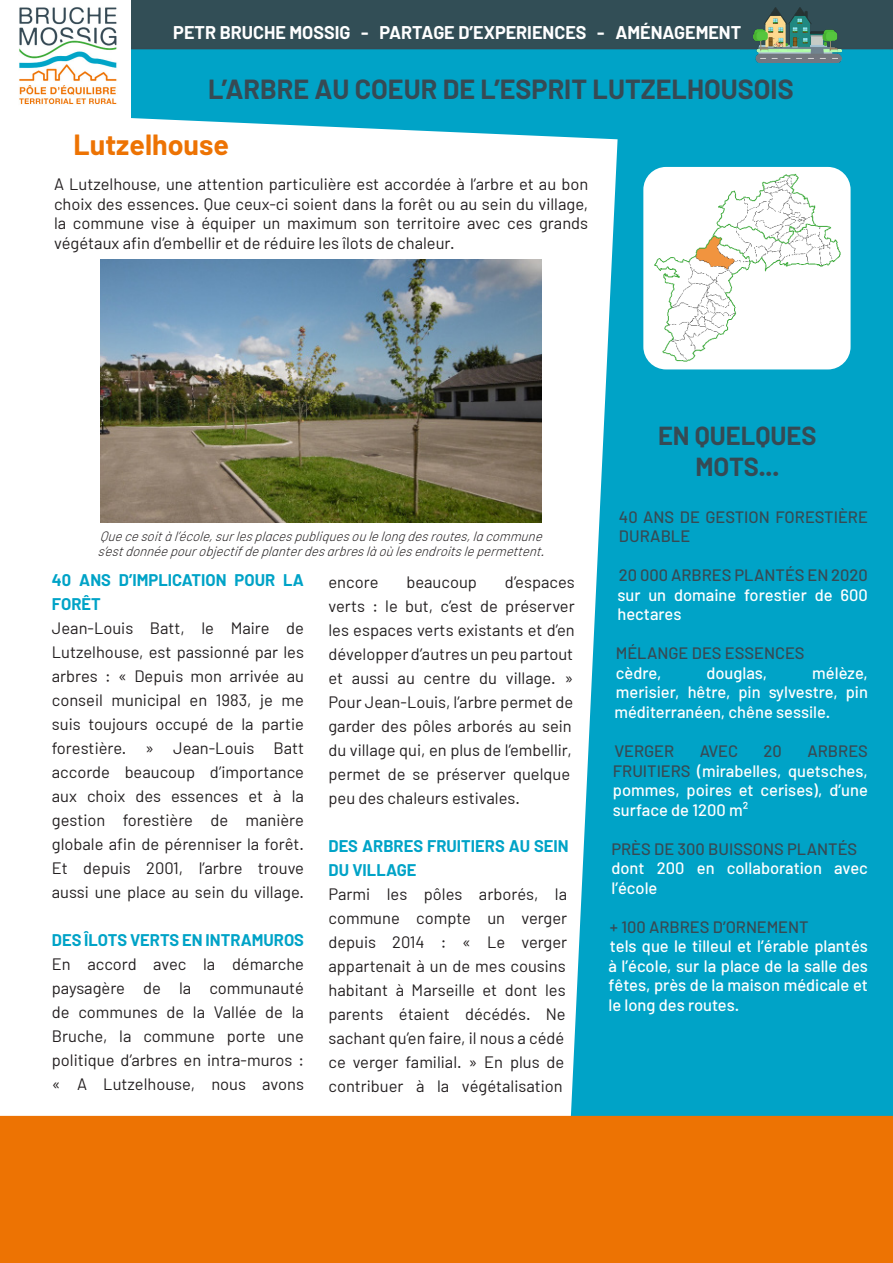
<style>
.page{position:relative;width:893px;height:1263px;background:#fff}
.page>*{position:absolute;margin:0;border:0;box-sizing:border-box;transform-origin:0 0}
.t1{font:700 28.5px "Barlow";color:#ed7303}
.t2{font:700 27px "Barlow";color:#364a54}
.t3{font:700 25.5px/30.6px "Barlow";color:#364a54;text-align:center}
.t4{font:700 18px "Barlow";color:#fff}
.t5{font:16.5px/24px "Barlow";color:#231f20;text-align:justify}
.t6{font:500 16.5px/19.5px "Barlow";color:#fff;text-align:justify}
.t7{font:500 16.5px/19.5px "Barlow";color:#364a54}
.t8{font:700 16.5px/24px "Barlow";color:#00a3c7}
.t9{font:italic 300 13.5px/15px "Barlow";color:#231f20}
.s1{color:#364a54}
</style>
<div class="page">
<svg style="left:571px;top:153px;width:322px;height:963px;fill:#00a3c7"></svg>
<svg style="left:131px;top:49px;width:762px;height:104px;fill:#00a3c7"></svg>
<div style="left:0;top:1116px;width:893px;height:147px;background:#ed7303"></div>
<div style="left:131px;top:0;width:762px;height:49px;background:#324e56"></div>
<img style="left:19px;top:7px;width:98px;height:97px">
<img style="left:100px;top:259px;width:442px;height:263px">
<img style="left:643px;top:167px;width:208px;height:202px">
<img style="left:753px;top:7px;width:88px;height:56px">
<p class="t4" style="left:173px;top:21px;width:570px">PETR BRUCHE MOSSIG - PARTAGE D’EXPERIENCES - AMÉNAGEMENT</p>
<h2 class="t2" style="left:208px;top:72px;width:587px">L’ARBRE AU COEUR DE L’ESPRIT LUTZELHOUSOIS</h2>
<h1 class="t1" style="left:74px;top:127px;width:157px">Lutzelhouse</h1>
<p class="t5" style="left:54px;top:174px;width:536px;line-height:19.5px">A Lutzelhouse, une attention particulière est accordée à l’arbre et au bon choix des essences. Que ceux-ci soient dans la forêt ou au sein du village, la commune vise à équiper un maximum son territoire avec ces grands végétaux afin d’embellir et de réduire les îlots de chaleur.</p>
<p class="t9" style="left:98px;top:528px;width:451px">Que ce soità l’école,surles places publiques ou le long des routes,la commune s’estdonnée pourobjectifde planterdes arbres là où les endroits le permettent.</p>
<p class="t8" style="left:52px;top:568px;width:254px">40 ANS D’IMPLICATION POUR LA<br>FORÊT</p>
<p class="t5" style="left:52px;top:616px;width:254px">Jean-Louis Batt, le Maire de Lutzelhouse, est passionné par les arbres : « Depuis mon arrivée au conseil municipal en 1983, je me suis toujours occupé de la partie forestière. » Jean-Louis Batt accorde beaucoup d’importance aux choix des essences et à la gestion forestière de manière globale afin de pérenniser la forêt.<br>Et depuis 2001, l’arbre trouve aussi une place au sein du village.</p>
<p class="t8" style="left:52px;top:928px;width:254px">DES ÎLOTS VERTS EN INTRAMUROS</p>
<p class="t5" style="left:52px;top:952px;width:254px">En accord avec la démarche paysagère de la communauté de communes de la Vallée de la Bruche, la commune porte une politique d’arbres en intra-muros : « A Lutzelhouse, nous avons</p>
<p class="t5" style="left:328px;top:570px;width:248px;text-align:left;text-indent:176px">d’espaces verts : le but, c’est de préserver les espaces verts existants et d’en développer d’autres un peu partout et aussi au centre du village. »<br>Pour Jean-Louis, l’arbre permet de garder des pôles arborés au sein du village qui, en plus de l’embellir, permet de se préserver quelque peu des chaleurs estivales.</p>
<p class="t8" style="left:328px;top:834px;width:242px">DES ARBRES FRUITIERS AU SEIN<br>DU VILLAGE</p>
<p class="t5" style="left:328px;top:882px;width:240px;text-align:left">Parmi les pôles arborés, la commune compte un verger depuis 2014 : « Le verger appartenait à un de mes cousins habitant à Marseille et dont les parents étaient décédés. Ne sachant qu’en faire, il nous a cédé ce verger familial. » En plus de contribuer à la végétalisation</p>
<p class="t5" style="left:328px;top:570px;width:51px">encore</p>
<p class="t5" style="left:406px;top:570px;width:72px">beaucoup</p>
<h3 class="t3" style="left:658px;top:420px;width:160px">EN QUELQUES<br>MOTS...</h3>
<p class="t7" style="left:619px;top:507px;width:250px">40 ANS DE GESTION FORESTIÈRE<br>DURABLE</p>
<p class="t7" style="left:619px;top:565px;width:250px">20 000 ARBRES PLANTÉS EN 2020</p>
<p class="t6" style="left:617px;top:585px;width:252px">sur un domaine forestier de 600 hectares</p>
<p class="t7" style="left:616px;top:643px;width:190px">MÉLANGE DES ESSENCES</p>
<p class="t6" style="left:616px;top:663px;width:47px">cèdre,</p>
<p class="t6" style="left:706px;top:663px;width:62px">douglas,</p>
<p class="t6" style="left:614px;top:663px;width:255px;text-indent:198px">mélèze, merisier, hêtre, pin sylvestre, pin méditerranéen, chêne sessile.</p>
<p class="t7" style="left:614px;top:741px;width:61px">VERGER</p>
<p class="t7" style="left:700px;top:741px;width:40px">AVEC</p>
<p class="t7" style="left:764px;top:741px;width:20px">20</p>
<p class="t6" style="left:613px;top:741px;width:257px;text-indent:195px"><span class="s1">ARBRES FRUITIERS</span> (mirabelles, quetsches, pommes, poires et cerises), d’une surface de 1200 m²</p>
<p class="t7" style="left:611px;top:838px;width:247px">PRÈS DE 300 BUISSONS PLANTÉS</p>
<p class="t6" style="left:611px;top:858px;width:258px">dont 200 en collaboration avec l’école</p>
<p class="t7" style="left:610px;top:916px;width:200px">+ 100 ARBRES D’ORNEMENT</p>
<p class="t6" style="left:608px;top:936px;width:261px">tels que le tilleul et l’érable plantés à l’école, sur la place de la salle des fêtes, près de la maison médicale et le long des routes.</p>
</div>
